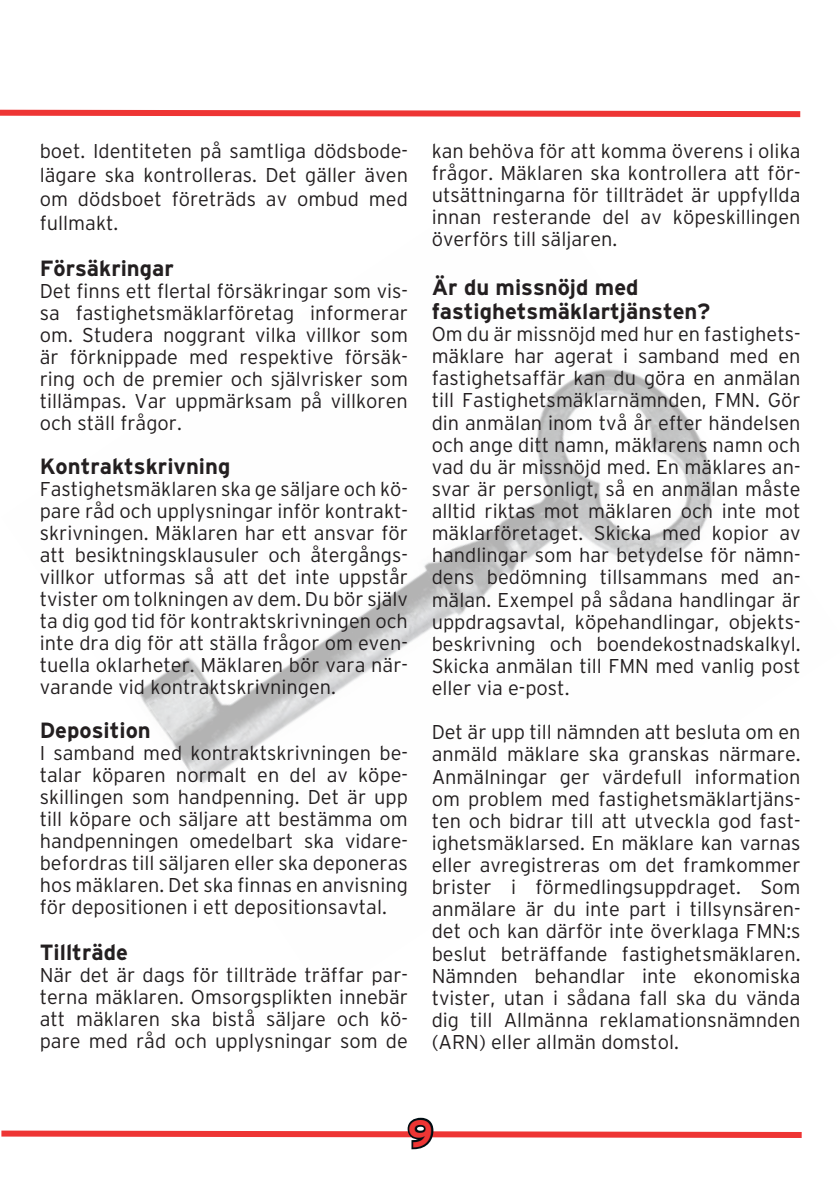
<style>
.page{position:relative;width:840px;height:1191px;background:#fff}
.page>*{position:absolute;margin:0;border:0;box-sizing:border-box;transform-origin:0 0}
.t1{font:700 38px "Interstate";color:#ee3534}
.t2{font:700 22px/24.2px "Interstate";color:#231f20}
.t3{font:300 20px/22.2px "Interstate";color:#231f20;text-align:justify}
</style>
<div class="page">
<img style="left:139px;top:369px;width:573px;height:415px">
<svg style="left:0;top:109px;width:801px;height:9px"></svg>
<svg style="left:1px;top:1117px;width:801px;height:33px"></svg>
<p class="t3" style="left:40px;top:139px;width:369px;line-height:24px">boet. Identiteten på samtliga dödsbode&shy;lägare ska kontrolleras. Det gäller även om dödsboet företräds av ombud med fullmakt.</p>
<p class="t2" style="left:40px;top:256px;width:136px">Försäkringar</p>
<p class="t3" style="left:40px;top:280px;width:369px">Det finns ett flertal försäkringar som vis&shy;sa fastighetsmäklarföretag informerar om. Studera noggrant vilka villkor som är förknippade med respektive försäk&shy;ring och de premier och självrisker som tillämpas. Var uppmärksam på villkoren och ställ frågor.</p>
<p class="t2" style="left:40px;top:454px;width:192px">Kontraktskrivning</p>
<p class="t3" style="left:40px;top:478px;width:369px">Fastighetsmäklaren ska ge säljare och kö&shy;pare råd och upplysningar inför kontrakt&shy;skrivningen. Mäklaren har ett ansvar för att besiktningsklausuler och återgångs&shy;villkor utformas så att det inte uppstår tvister om tolkningen av dem. Du bör själv ta dig god tid för kontraktskrivningen och inte dra dig för att ställa frågor om even&shy;tuella oklarheter. Mäklaren bör vara när&shy;varande vid kontraktskrivningen.</p>
<p class="t2" style="left:40px;top:718px;width:112px">Deposition</p>
<p class="t3" style="left:40px;top:742px;width:369px">I samband med kontraktskrivningen be&shy;talar köparen normalt en del av köpe&shy;skillingen som handpenning. Det är upp till köpare och säljare att bestämma om handpenningen omedelbart ska vidare&shy;befordras till säljaren eller ska deponeras hos mäklaren. Det ska finnas en anvisning för depositionen i ett depositionsavtal.</p>
<p class="t2" style="left:40px;top:940px;width:90px">Tillträde</p>
<p class="t3" style="left:40px;top:964px;width:369px">När det är dags för tillträde träffar par&shy;terna mäklaren. Omsorgsplikten innebär att mäklaren ska bistå säljare och kö&shy;pare med råd och upplysningar som de</p>
<p class="t3" style="left:431px;top:140px;width:370px">kan behöva för att komma överens i olika frågor. Mäklaren ska kontrollera att för&shy;utsättningarna för tillträdet är uppfyllda innan resterande del av köpeskillingen överförs till säljaren.</p>
<p class="t2" style="left:431px;top:275px;width:280px">Är du missnöjd med fastighetsmäklartjänsten?</p>
<p class="t3" style="left:431px;top:323px;width:370px">Om du är missnöjd med hur en fastighets&shy;mäklare har agerat i samband med en fastighetsaffär kan du göra en anmälan till Fastighetsmäklarnämnden, FMN. Gör din anmälan inom två år efter händelsen och ange ditt namn, mäklarens namn och vad du är missnöjd med. En mäklares an&shy;svar är personligt, så en anmälan måste alltid riktas mot mäklaren och inte mot mäklarföretaget. Skicka med kopior av handlingar som har betydelse för nämn&shy;dens bedömning tillsammans med an&shy;mälan. Exempel på sådana handlingar är uppdragsavtal, köpehandlingar, objekts&shy;beskrivning och boendekostnadskalkyl.<br>Skicka anmälan till FMN med vanlig post eller via e-post.</p>
<p class="t3" style="left:431px;top:721px;width:370px">Det är upp till nämnden att besluta om en anmäld mäklare ska granskas närmare.<br>Anmälningar ger värdefull information om problem med fastighetsmäklartjäns&shy;ten och bidrar till att utveckla god fast&shy;ighetsmäklarsed. En mäklare kan varnas eller avregistreras om det framkommer brister i förmedlingsuppdraget. Som anmälare är du inte part i tillsynsären&shy;det och kan därför inte överklaga FMN:s beslut beträffande fastighetsmäklaren.<br>Nämnden behandlar inte ekonomiska tvister, utan i sådana fall ska du vända dig till Allmänna reklamationsnämnden (ARN) eller allmän domstol.</p>
<h1 class="t1" style="left:408px;top:1112px;width:27px">9</h1>
</div>
